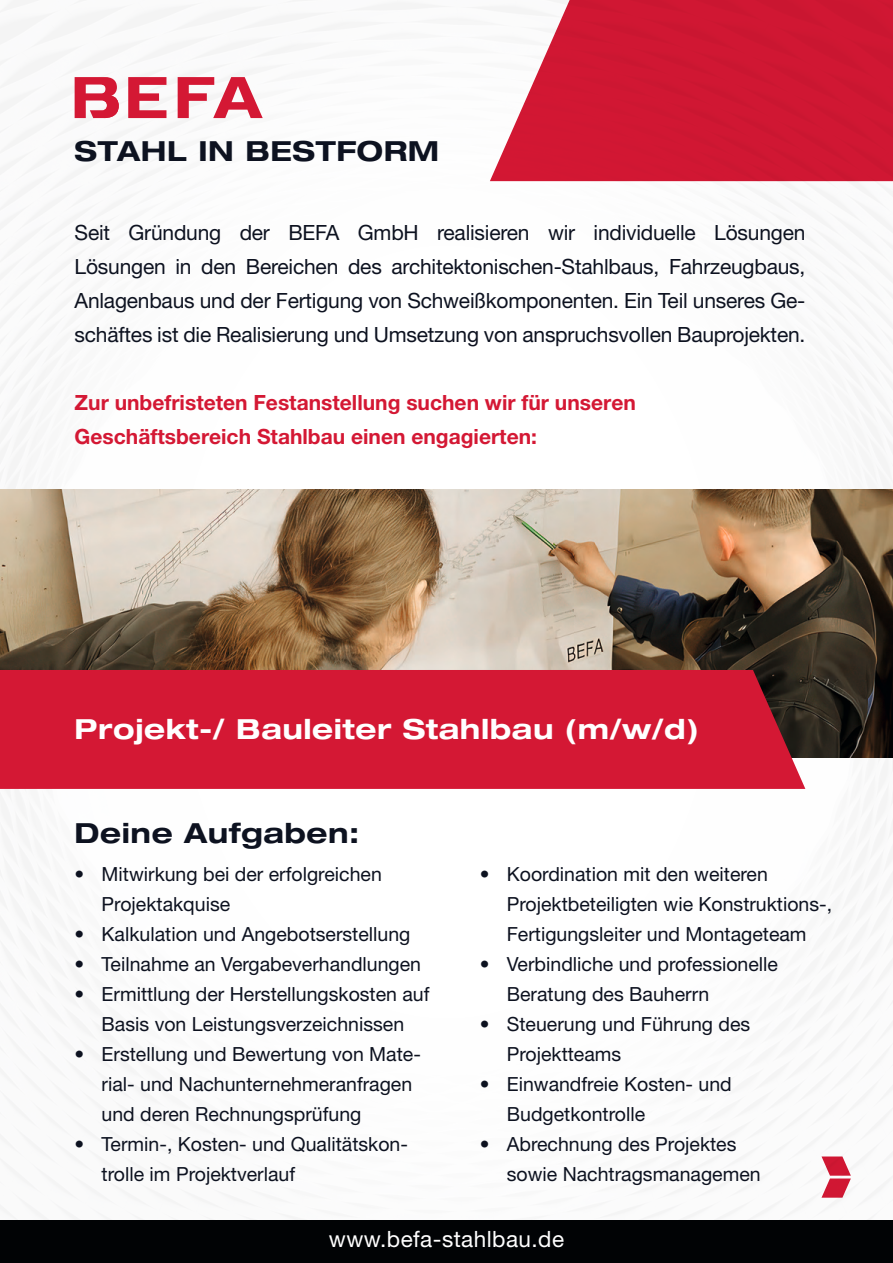
<style>
.page{position:relative;width:893px;height:1263px;background:#fff}
.page>*{position:absolute;margin:0;border:0;box-sizing:border-box;transform-origin:0 0}
.Einf__Abs{font:700 expanded 27.75px "Helvetica Neue LT Pro";letter-spacing:.02em;color:#fff}
.Einf__Abs-2{font:700 expanded 27.75px "Helvetica Neue LT Pro";letter-spacing:.02em;color:#0d1220}
.t1{font:22.5px "Helvetica Neue LT Pro";letter-spacing:.02em;color:#fff}
.t2{font:21px/34px "Helvetica Neue LT Pro";letter-spacing:-.01em;color:#0d1220;text-align:justify}
.t3{font:700 21px/34px "Helvetica Neue LT Pro";color:#d41834}
.t4{font:19.5px/30px "Helvetica Neue LT Pro";color:#0d1220}
</style>
<div class="page">
<img style="left:0;top:0;width:893px;height:1220px">
<img style="left:0;top:490px;width:893px;height:267px">
<div style="left:0;top:670px;width:805px;height:119px;background:#d41834"></div>
<svg style="left:128px;top:77px;width:38px;height:41px"></svg>
<svg style="left:178px;top:77px;width:85px;height:41px"></svg>
<svg style="left:75px;top:77px;width:44px;height:41px"></svg>
<svg style="left:490px;top:0;width:403px;height:181px;background:#d32d46"></svg>
<svg style="left:821px;top:1156px;width:30px;height:42px"></svg>
<div style="left:0;top:1220px;width:893px;height:43px;background:#010305"></div>
<p class="Einf__Abs-2" style="left:75px;top:133px;width:366px">STAHL IN BESTFORM</p>
<p class="t2" style="left:75px;top:215px;width:732px">Seit Gründung der BEFA GmbH realisieren wir individuelle Lösungen Lösungen in den Bereichen des architektonischen-Stahlbaus, Fahrzeugbaus, Anlagenbaus und der Fertigung von Schweißkomponenten. Ein Teil unseres Ge&shy;schäftes ist die Realisierung und Umsetzung von anspruchsvollen Bauprojekten.</p>
<p class="t3" style="left:75px;top:385px;width:563px">Zur unbefristeten Festanstellung suchen wir für unseren<br>Geschäftsbereich Stahlbau einen engagierten:</p>
<p class="Einf__Abs" style="left:75px;top:712px;width:625px">Projekt-/ Bauleiter Stahlbau (m/w/d)</p>
<p class="Einf__Abs-2" style="left:75px;top:816px;width:286px">Deine Aufgaben:</p>
<p class="t4" style="left:102px;top:859px;width:282px;text-indent:-27px">• Mitwirkung bei der erfolgreichen<br>Projektakquise</p>
<p class="t4" style="left:75px;top:919px;width:337px">• Kalkulation und Angebotserstellung</p>
<p class="t4" style="left:75px;top:949px;width:348px">• Teilnahme an Vergabeverhandlungen</p>
<p class="t4" style="left:75px;top:979px;width:356px;text-align:center">• Ermittlung der Herstellungskosten auf<br>Basis von Leistungsverzeichnissen</p>
<p class="t4" style="left:102px;top:1039px;width:321px;text-indent:-27px">• Erstellung und Bewertung von Mate&shy;rial- und Nachunternehmeranfragen und deren Rechnungsprüfung</p>
<p class="t4" style="left:102px;top:1129px;width:308px;text-indent:-27px">• Termin-, Kosten- und Qualitätskon&shy;trolle im Projektverlauf</p>
<p class="t4" style="left:507px;top:859px;width:327px;text-indent:-27px">• Koordination mit den weiteren<br>Projektbeteiligten wie Konstruktions-,<br>Fertigungsleiter und Montageteam</p>
<p class="t4" style="left:507px;top:949px;width:273px;text-indent:-27px">• Verbindliche und professionelle<br>Beratung des Bauherrn</p>
<p class="t4" style="left:507px;top:1009px;width:245px;text-indent:-27px">• Steuerung und Führung des<br>Projektteams</p>
<p class="t4" style="left:507px;top:1069px;width:227px;text-indent:-27px">• Einwandfreie Kosten- und<br>Budgetkontrolle</p>
<p class="t4" style="left:507px;top:1129px;width:255px;text-indent:-27px">• Abrechnung des Projektes sowie Nachtragsmanagemen</p>
<p class="t1" style="left:329px;top:1225px;width:237px">www.befa-stahlbau.de</p>
</div>
